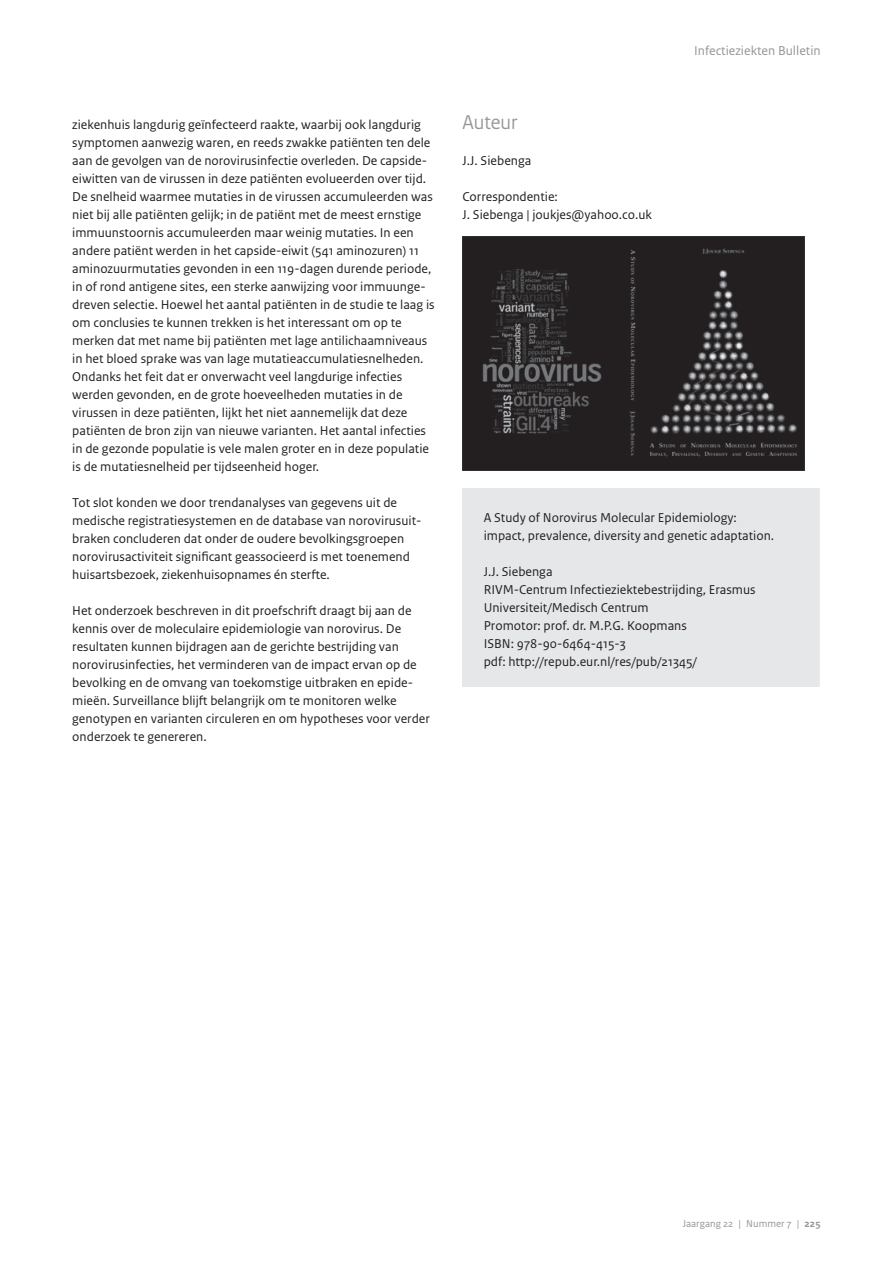
<style>
.page{position:relative;width:893px;height:1263px;background:#fff}
.page>*{position:absolute;margin:0;border:0;box-sizing:border-box;transform-origin:0 0}
.t1{font:21px "Rijksoverheid Sans Heading";color:#939598}
.t2{font:13.5px/18px "Rijksoverheid Sans Text";color:#231f20}
.t3{font:13.5px "Rijksoverheid Sans Text";color:#939598}
.t4{font:10.5px "Rijksoverheid Sans Text";color:#939598}
.s1{font-weight:700}
</style>
<div class="page">
<img style="left:462px;top:236px;width:343px;height:234px">
<div style="left:462px;top:489px;width:358px;height:198px;background:#e6e7e9"></div>
<p class="t2" style="left:72px;top:115px;width:364px">ziekenhuis langdurig geïnfecteerd raakte, waarbij ook langdurig symptomen aanwezig waren, en reeds zwakke patiënten ten dele aan de gevolgen van de norovirusinfectie overleden. De capside&shy;eiwitten van de virussen in deze patiënten evolueerden over tijd.<br>De snelheid waarmee mutaties in de virussen accumuleerden was niet bij alle patiënten gelijk; in de patiënt met de meest ernstige immuunstoornis accumuleerden maar weinig mutaties. In een andere patiënt werden in het capside-eiwit (541 aminozuren) 11 aminozuurmutaties gevonden in een 119-dagen durende periode, in of rond antigene sites, een sterke aanwijzing voor immuunge&shy;dreven selectie. Hoewel het aantal patiënten in de studie te laag is om conclusies te kunnen trekken is het interessant om op te merken dat met name bij patiënten met lage antilichaamniveaus in het bloed sprake was van lage mutatieaccumulatiesnelheden.<br>Ondanks het feit dat er onverwacht veel langdurige infecties werden gevonden, en de grote hoeveelheden mutaties in de virussen in deze patiënten, lijkt het niet aannemelijk dat deze patiënten de bron zijn van nieuwe varianten. Het aantal infecties in de gezonde populatie is vele malen groter en in deze populatie is de mutatiesnelheid per tijdseenheid hoger.</p>
<p class="t2" style="left:72px;top:493px;width:351px">Tot slot konden we door trendanalyses van gegevens uit de medische registratiesystemen en de database van norovirusuit&shy;braken concluderen dat onder de oudere bevolkingsgroepen norovirusactiviteit significant geassocieerd is met toenemend huisartsbezoek, ziekenhuisopnames én sterfte.</p>
<p class="t2" style="left:72px;top:601px;width:359px">Het onderzoek beschreven in dit proefschrift draagt bij aan de kennis over de moleculaire epidemiologie van norovirus. De resultaten kunnen bijdragen aan de gerichte bestrijding van norovirusinfecties, het verminderen van de impact ervan op de bevolking en de omvang van toekomstige uitbraken en epide&shy;mieën. Surveillance blijft belangrijk om te monitoren welke genotypen en varianten circuleren en om hypotheses voor verder onderzoek te genereren.</p>
<h1 class="t1" style="left:462px;top:110px;width:57px">Auteur</h1>
<p class="t2" style="left:462px;top:151px;width:70px">J.J. Siebenga</p>
<p class="t2" style="left:462px;top:187px;width:191px">Correspondentie:<br>J. Siebenga | joukjes@yahoo.co.uk</p>
<p class="t3" style="left:694px;top:43px;width:128px">Infectieziekten Bulletin</p>
<p class="t2" style="left:484px;top:509px;width:292px">A Study of Norovirus Molecular Epidemiology: impact, prevalence, diversity and genetic adaptation.</p>
<p class="t2" style="left:484px;top:563px;width:273px">J.J. Siebenga<br>RIVM-Centrum Infectieziektebestrijding, Erasmus Universiteit/Medisch Centrum<br>Promotor: prof. dr. M.P.G. Koopmans<br>ISBN: 978-90-6464-415-3<br>pdf: http://repub.eur.nl/res/pub/21345/</p>
<p class="t4" style="left:683px;top:1217px;width:139px">Jaargang 22 | Nummer 7 | <span class="s1">225</span></p>
</div>
